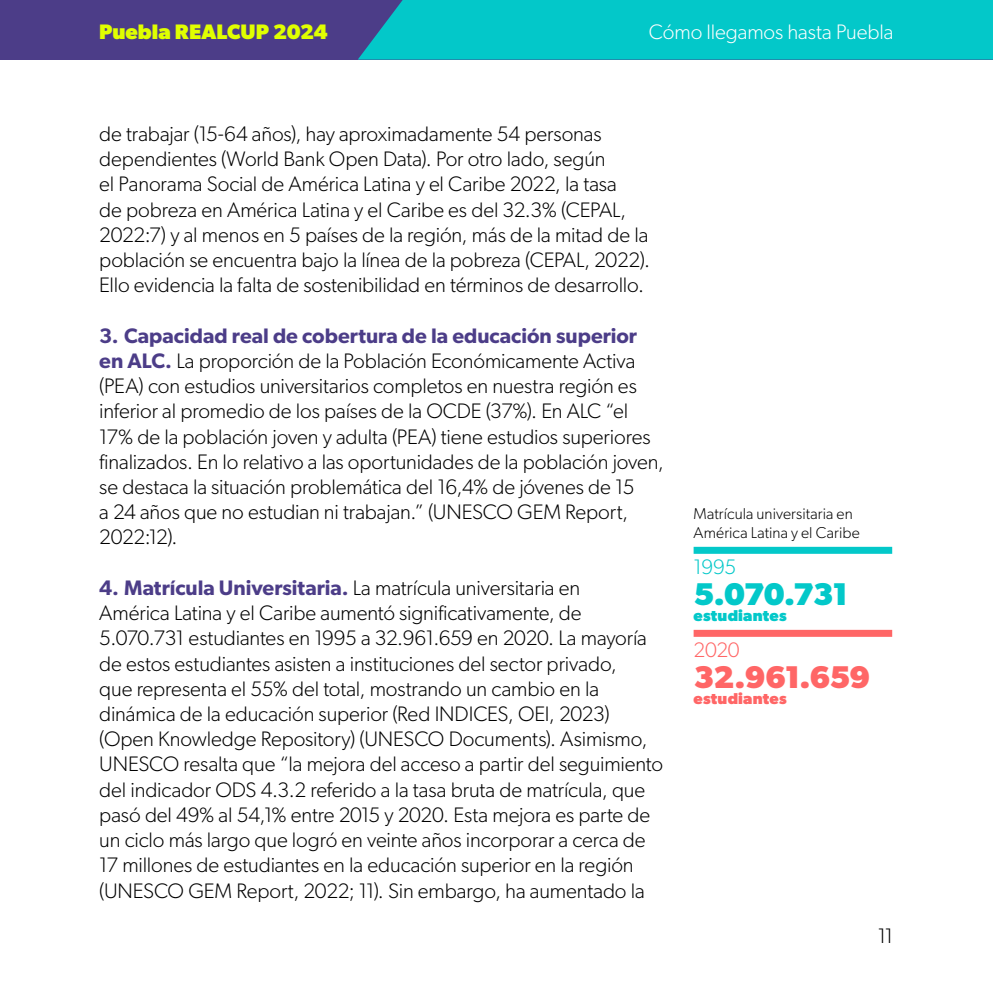
<style>
.page{position:relative;width:993px;height:993px;background:#fff}
.page>*{position:absolute;margin:0;border:0;box-sizing:border-box;transform-origin:0 0}
.t1{font:700 31.5px "Gibson";letter-spacing:-.035em;color:#f66}
.t2{font:700 31.5px "Gibson";letter-spacing:-.04em;color:#03c8c9}
.t3{font:300 21px/25.2px "Gibson";letter-spacing:-.005em;color:#000}
.t4{font:300 21px "Gibson";letter-spacing:-.005em;color:#fff}
.t5{font:700 21px "Gibson";color:#e0ff00}
.t6{font:300 21px "Gibson";color:#03c8c9}
.t7{font:300 21px "Gibson";color:#f66}
.t8{font:300 15.75px/18.9px "Gibson";letter-spacing:.01em;color:#000}
.t9{font:700 15.75px "Gibson";letter-spacing:.015em;color:#03c8c9}
.t10{font:700 15.75px "Gibson";letter-spacing:.015em;color:#f66}
.s1{font-weight:600;color:#4c3d88}
</style>
<div class="page">
<div style="left:693px;top:546px;width:198px;height:7px;background:#03c8c9"></div>
<div style="left:693px;top:629px;width:198px;height:7px;background:#f66"></div>
<div style="left:0;top:0;width:992px;height:60px;background:#4c3d88"></div>
<div style="left:358px;top:0;width:634px;height:60px;background:#03c8c9"></div>
<p class="t5" style="left:99px;top:19px;width:230px">Puebla REALCUP 2024</p>
<p class="t4" style="left:648px;top:19px;width:246px">Cómo llegamos hasta Puebla</p>
<p class="t3" style="left:99px;top:121px;width:552px">de trabajar (15-64 años), hay aproximadamente 54 personas dependientes (World Bank Open Data). Por otro lado, según<br>el Panorama Social de América Latina y el Caribe 2022, la tasa<br>de pobreza en América Latina y el Caribe es del 32.3% (CEPAL, 2022:7) y al menos en 5 países de la región, más de la mitad de la población se encuentra bajo la línea de la pobreza (CEPAL, 2022).<br>Ello evidencia la falta de sostenibilidad en términos de desarrollo.</p>
<p class="t3" style="left:99px;top:322px;width:566px"><span class="s1">3. Capacidad real de cobertura de la educación superior en ALC.</span> La proporción de la Población Económicamente Activa (PEA) con estudios universitarios completos en nuestra región es inferior al promedio de los países de la OCDE (37%). En ALC “el 17% de la población joven y adulta (PEA) tiene estudios superiores finalizados. En lo relativo a las oportunidades de la población joven, se destaca la situación problemática del 16,4% de jóvenes de 15<br>a 24 años que no estudian ni trabajan.” (UNESCO GEM Report, 2022:12).</p>
<p class="t3" style="left:99px;top:574px;width:565px"><span class="s1">4. Matrícula Universitaria.</span> La matrícula universitaria en<br>América Latina y el Caribe aumentó significativamente, de 5.070.731 estudiantes en 1995 a 32.961.659 en 2020. La mayoría de estos estudiantes asisten a instituciones del sector privado,<br>que representa el 55% del total, mostrando un cambio en la dinámica de la educación superior (Red INDICES, OEI, 2023) (Open Knowledge Repository) (UNESCO Documents). Asimismo, UNESCO resalta que “la mejora del acceso a partir del seguimiento del indicador ODS 4.3.2 referido a la tasa bruta de matrícula, que pasó del 49% al 54,1% entre 2015 y 2020. Esta mejora es parte de un ciclo más largo que logró en veinte años incorporar a cerca de 17 millones de estudiantes en la educación superior en la región (UNESCO GEM Report, 2022; 11). Sin embargo, ha aumentado la</p>
<p class="t8" style="left:693px;top:504px;width:167px">Matrícula universitaria en<br>América Latina y el Caribe</p>
<p class="t6" style="left:693px;top:553px;width:44px">1995</p>
<h1 class="t2" style="left:693px;top:575px;width:156px">5.070.731</h1>
<p class="t9" style="left:693px;top:606px;width:94px">estudiantes</p>
<p class="t7" style="left:693px;top:636px;width:47px">2020</p>
<h1 class="t1" style="left:693px;top:658px;width:178px">32.961.659</h1>
<p class="t10" style="left:693px;top:689px;width:94px">estudiantes</p>
<p class="t3" style="left:877px;top:922px;width:17px">11</p>
</div>
